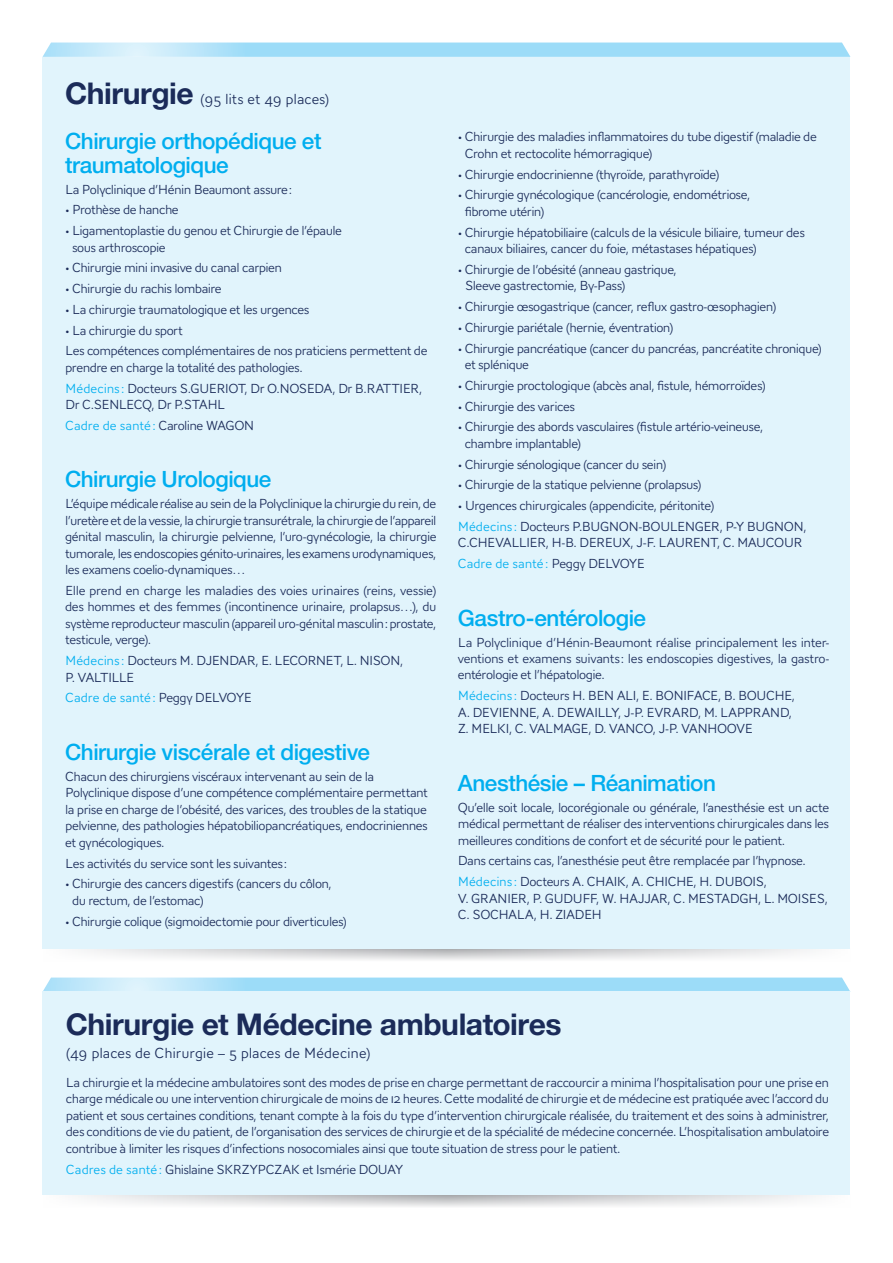
<style>
.page{position:relative;width:893px;height:1263px;background:#fff}
.page>*{position:absolute;margin:0;border:0;box-sizing:border-box;transform-origin:0 0}
.t1{font:700 30px "Helvetica Neue LT Std";letter-spacing:-.015em;color:#1b2b59}
.t2{font:500 22.5px/24px "Helvetica Neue LT Std";letter-spacing:-.02em;color:#00aeef}
.t3{font:300 15px "AW Conqueror Sans";letter-spacing:-.005em;color:#1b2b59}
.t4{font:300 13.5px/16.5px "AW Conqueror Sans";letter-spacing:-.045em;color:#1b2b59}
.t5{font:300 13.5px "AW Conqueror Sans";letter-spacing:-.025em;color:#00aeef}
.s1{font-family:"Helvetica Neue LT Std";font-weight:700;font-size:30px}
.s2{color:#00aeef}
.s3{color:#1b2b59}
</style>
<div class="page">
<svg style="left:43px;top:948px;width:807px;height:12px"></svg>
<svg style="left:81px;top:1195px;width:732px;height:12px"></svg>
<div style="left:43px;top:57px;width:807px;height:891px;background:#e1f4fc"></div>
<svg style="left:43px;top:43px;width:807px;height:14px"></svg>
<svg style="left:43px;top:977px;width:807px;height:15px"></svg>
<div style="left:43px;top:992px;width:807px;height:203px;background:#e1f4fc"></div>
<p class="t3" style="left:65px;top:86px;width:266px"><span class="s1">Chirurgie</span> (95 lits et 49 places)</p>
<h2 class="t2" style="left:65px;top:129px;width:258px">Chirurgie orthopédique et traumatologique</h2>
<p class="t4" style="left:65px;top:181px;width:228px">La Polyclinique d’Hénin Beaumont assure:</p>
<p class="t4" style="left:65px;top:202px;width:115px">• Prothèse de hanche</p>
<p class="t4" style="left:72px;top:222px;width:271px;text-indent:-7px">• Ligamentoplastie du genou et Chirurgie de l’épaule sous arthroscopie</p>
<p class="t4" style="left:65px;top:260px;width:219px">• Chirurgie mini invasive du canal carpien</p>
<p class="t4" style="left:65px;top:280px;width:158px">• Chirurgie du rachis lombaire</p>
<p class="t4" style="left:65px;top:301px;width:246px">• La chirurgie traumatologique et les urgences</p>
<p class="t4" style="left:65px;top:320px;width:364px;line-height:20.7px">• La chirurgie du sport<br>Les compétences complémentaires de nos praticiens permettent de</p>
<p class="t4" style="left:65px;top:357px;width:359px;line-height:20.7px">prendre en charge la totalité des pathologies.<br><span class="s2">Médecins:</span> Docteurs S.GUERIOT, Dr O.NOSEDA, Dr B.RATTIER,</p>
<p class="t4" style="left:65px;top:394px;width:191px;line-height:20.7px">Dr C.SENLECQ, Dr P.STAHL<br><span class="s2">Cadre de santé:</span> Caroline WAGON</p>
<h2 class="t2" style="left:65px;top:467px;width:208px">Chirurgie Urologique</h2>
<p class="t4" style="left:65px;top:495px;width:373px;text-align:justify">L’équipe médicale réalise au sein de la Polyclinique la chirurgie du rein, de l’uretère et de la vessie, la chirurgie transurétrale, la chirurgie de l’appareil génital masculin, la chirurgie pelvienne, l’uro-gynécologie, la chirurgie tumorale, les endoscopies génito-urinaires, les examens urodynamiques, les examens coelio-dynamiques…</p>
<p class="t4" style="left:65px;top:582px;width:373px;text-align:justify">Elle prend en charge les maladies des voies urinaires (reins, vessie) des hommes et des femmes (incontinence urinaire, prolapsus…), du système reproducteur masculin (appareil uro-génital masculin: prostate, testicule, verge).</p>
<p class="t4" style="left:65px;top:652px;width:340px"><span class="s2">Médecins:</span> Docteurs M. DJENDAR, E. LECORNET, L. NISON,<br>P. VALTILLE</p>
<p class="t5" style="left:65px;top:687px;width:189px">Cadre de santé: <span class="s3">Peggy DELVOYE</span></p>
<h2 class="t2" style="left:65px;top:740px;width:306px">Chirurgie viscérale et digestive</h2>
<p class="t4" style="left:65px;top:768px;width:364px">Chacun des chirurgiens viscéraux intervenant au sein de la Polyclinique dispose d’une compétence complémentaire permettant la prise en charge de l’obésité, des varices, des troubles de la statique pelvienne, des pathologies hépatobiliopancréatiques, endocriniennes et gynécologiques.</p>
<p class="t4" style="left:65px;top:855px;width:223px">Les activités du service sont les suivantes:</p>
<p class="t4" style="left:72px;top:875px;width:261px;text-indent:-7px">• Chirurgie des cancers digestifs (cancers du côlon, du rectum, de l’estomac)</p>
<p class="t4" style="left:65px;top:913px;width:283px">• Chirurgie colique (sigmoidectomie pour diverticules)</p>
<p class="t4" style="left:465px;top:129px;width:354px;text-indent:-7px">• Chirurgie des maladies inflammatoires du tube digestif (maladie de<br>Crohn et rectocolite hémorragique)</p>
<p class="t4" style="left:458px;top:166px;width:263px">• Chirurgie endocrinienne (thyroïde, parathyroïde)</p>
<p class="t4" style="left:465px;top:187px;width:287px;text-indent:-7px">• Chirurgie gynécologique (cancérologie, endométriose, fibrome utérin)</p>
<p class="t4" style="left:465px;top:224px;width:342px;text-indent:-7px">• Chirurgie hépatobiliaire (calculs de la vésicule biliaire, tumeur des canaux biliaires, cancer du foie, métastases hépatiques)</p>
<p class="t4" style="left:465px;top:261px;width:214px;text-indent:-7px">• Chirurgie de l’obésité (anneau gastrique,<br>Sleeve gastrectomie, By-Pass)</p>
<p class="t4" style="left:458px;top:298px;width:320px">• Chirurgie œsogastrique (cancer, reflux gastro-œsophagien)</p>
<p class="t4" style="left:458px;top:319px;width:217px">• Chirurgie pariétale (hernie, éventration)</p>
<p class="t4" style="left:465px;top:340px;width:359px;text-indent:-7px">• Chirurgie pancréatique (cancer du pancréas, pancréatite chronique) et splénique</p>
<p class="t4" style="left:458px;top:377px;width:309px">• Chirurgie proctologique (abcès anal, fistule, hémorroïdes)</p>
<p class="t4" style="left:458px;top:398px;width:119px">• Chirurgie des varices</p>
<p class="t4" style="left:465px;top:419px;width:300px;text-indent:-7px">• Chirurgie des abords vasculaires (fistule artério-veineuse, chambre implantable)</p>
<p class="t4" style="left:458px;top:456px;width:210px">• Chirurgie sénologique (cancer du sein)</p>
<p class="t4" style="left:458px;top:477px;width:245px">• Chirurgie de la statique pelvienne (prolapsus)</p>
<p class="t4" style="left:458px;top:495px;width:350px;line-height:20.7px">• Urgences chirurgicales (appendicite, péritonite)<br><span class="s2">Médecins:</span> Docteurs P.BUGNON-BOULENGER, P-Y BUGNON,</p>
<p class="t4" style="left:458px;top:532px;width:346px;line-height:20.7px">C.CHEVALLIER, H-B. DEREUX, J-F. LAURENT, C. MAUCOUR<br><span class="s2">Cadre de santé:</span> Peggy DELVOYE</p>
<h2 class="t2" style="left:458px;top:605px;width:190px">Gastro-entérologie</h2>
<p class="t4" style="left:458px;top:634px;width:373px;text-align:justify">La Polyclinique d’Hénin-Beaumont réalise principalement les inter&shy;ventions et examens suivants: les endoscopies digestives, la gastro&shy;entérologie et l’hépatologie.</p>
<p class="t4" style="left:458px;top:687px;width:339px"><span class="s2">Médecins:</span> Docteurs H. BEN ALI, E. BONIFACE, B. BOUCHE,<br>A. DEVIENNE, A. DEWAILLY, J-P. EVRARD, M. LAPPRAND,<br>Z. MELKI, C. VALMAGE, D. VANCO, J-P. VANHOOVE</p>
<h2 class="t2" style="left:458px;top:770px;width:260px">Anesthésie – Réanimation</h2>
<p class="t4" style="left:458px;top:799px;width:373px;text-align:justify">Qu’elle soit locale, locorégionale ou générale, l’anesthésie est un acte médical permettant de réaliser des interventions chirurgicales dans les meilleures conditions de confort et de sécurité pour le patient.</p>
<p class="t4" style="left:458px;top:850px;width:349px;line-height:20.7px">Dans certains cas, l’anesthésie peut être remplacée par l’hypnose.<br><span class="s2">Médecins:</span> Docteurs A. CHAIK, A. CHICHE, H. DUBOIS,</p>
<p class="t4" style="left:458px;top:890px;width:372px">V. GRANIER, P. GUDUFF, W. HAJJAR, C. MESTADGH, L. MOISES,<br>C. SOCHALA, H. ZIADEH</p>
<h1 class="t1" style="left:66px;top:1006px;width:497px">Chirurgie et Médecine ambulatoires</h1>
<p class="t3" style="left:66px;top:1040px;width:306px">(49 places de Chirurgie – 5 places de Médecine)</p>
<p class="t4" style="left:66px;top:1074px;width:765px;text-align:justify">La chirurgie et la médecine ambulatoires sont des modes de prise en charge permettant de raccourcir a minima l’hospitalisation pour une prise en charge médicale ou une intervention chirurgicale de moins de 12 heures. Cette modalité de chirurgie et de médecine est pratiquée avec l’accord du patient et sous certaines conditions, tenant compte à la fois du type d’intervention chirurgicale réalisée, du traitement et des soins à administrer, des conditions de vie du patient, de l’organisation des services de chirurgie et de la spécialité de médecine concernée. L’hospitalisation ambulatoire contribue à limiter les risques d’infections nosocomiales ainsi que toute situation de stress pour le patient.</p>
<p class="t4" style="left:66px;top:1161px;width:339px"><span class="s2">Cadres de santé:</span> Ghislaine SKRZYPCZAK et Ismérie DOUAY</p>
</div>
